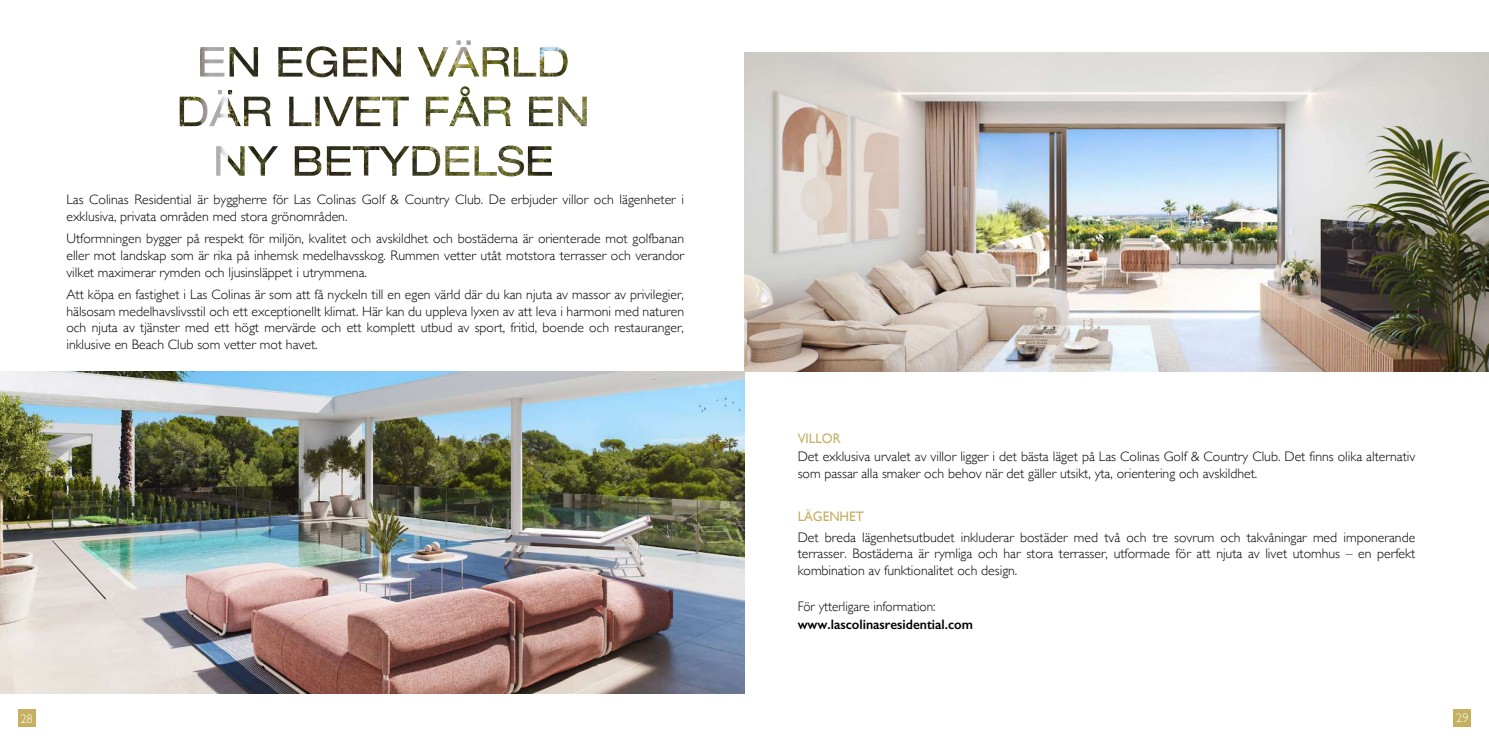
<style>
.page{position:relative;width:1489px;height:745px;background:#fff}
.page>*{position:absolute;margin:0;border:0;box-sizing:border-box;transform-origin:0 0}
.t1{font:300 13.75px/16.5px "Gill Sans";color:#000;text-align:justify}
.t2{font:600 13.75px "Gill Sans";color:#000;scale:.96 1}
.t3{font:300 13.75px "Gill Sans";color:#000;scale:.96 1}
.t4{font:13.75px "Gill Sans";color:#c5b060;scale:.96 1}
.t5{font:300 12.5px "Gill Sans";color:#fff}
</style>
<div class="page">
<img style="left:200px;top:40px;width:386px;height:86px">
<div style="left:18px;top:709px;width:17px;height:17px;background:#c5b060"></div>
<div style="left:1453px;top:708px;width:17px;height:18px;background:#c5b060"></div>
<img style="left:0;top:371px;width:744px;height:321px">
<img style="left:744px;top:53px;width:744px;height:318px">
<p class="t1" style="left:66px;top:191px;width:619px">Las Colinas Residential är byggherre för Las Colinas Golf &amp; Country Club. De erbjuder villor och lägenheter i exklusiva, privata områden med stora grönområden.</p>
<p class="t1" style="left:66px;top:230px;width:619px">Utformningen bygger på respekt för miljön, kvalitet och avskildhet och bostäderna är orienterade mot golfbanan eller mot landskap som är rika på inhemsk medelhavsskog. Rummen vetter utåt motstora terrasser och verandor vilket maximerar rymden och ljusinsläppet i utrymmena.</p>
<p class="t1" style="left:66px;top:286px;width:619px">Att köpa en fastighet i Las Colinas är som att få nyckeln till en egen värld där du kan njuta av massor av privilegier, hälsosam medelhavslivsstil och ett exceptionellt klimat. Här kan du uppleva lyxen av att leva i harmoni med naturen och njuta av tjänster med ett högt mervärde och ett komplett utbud av sport, fritid, boende och restauranger, inklusive en Beach Club som vetter mot havet.</p>
<p class="t4" style="left:797px;top:429px;width:46px">VILLOR</p>
<p class="t1" style="left:797px;top:447px;width:619px">Det exklusiva urvalet av villor ligger i det bästa läget på Las Colinas Golf &amp; Country Club. Det finns olika alternativ som passar alla smaker och behov när det gäller utsikt, yta, orientering och avskildhet.</p>
<p class="t4" style="left:797px;top:507px;width:70px">LÄGENHET</p>
<p class="t1" style="left:797px;top:528px;width:619px">Det breda lägenhetsutbudet inkluderar bostäder med två och tre sovrum och takvåningar med imponerande terrasser. Bostäderna är rymliga och har stora terrasser, utformade för att njuta av livet utomhus – en perfekt kombination av funktionalitet och design.</p>
<p class="t3" style="left:797px;top:595px;width:145px">För ytterligare information:</p>
<p class="t2" style="left:797px;top:615px;width:184px">www.lascolinasresidential.com</p>
<p class="t5" style="left:20px;top:708px;width:14px">28</p>
<p class="t5" style="left:1455px;top:707px;width:14px">29</p>
</div>
